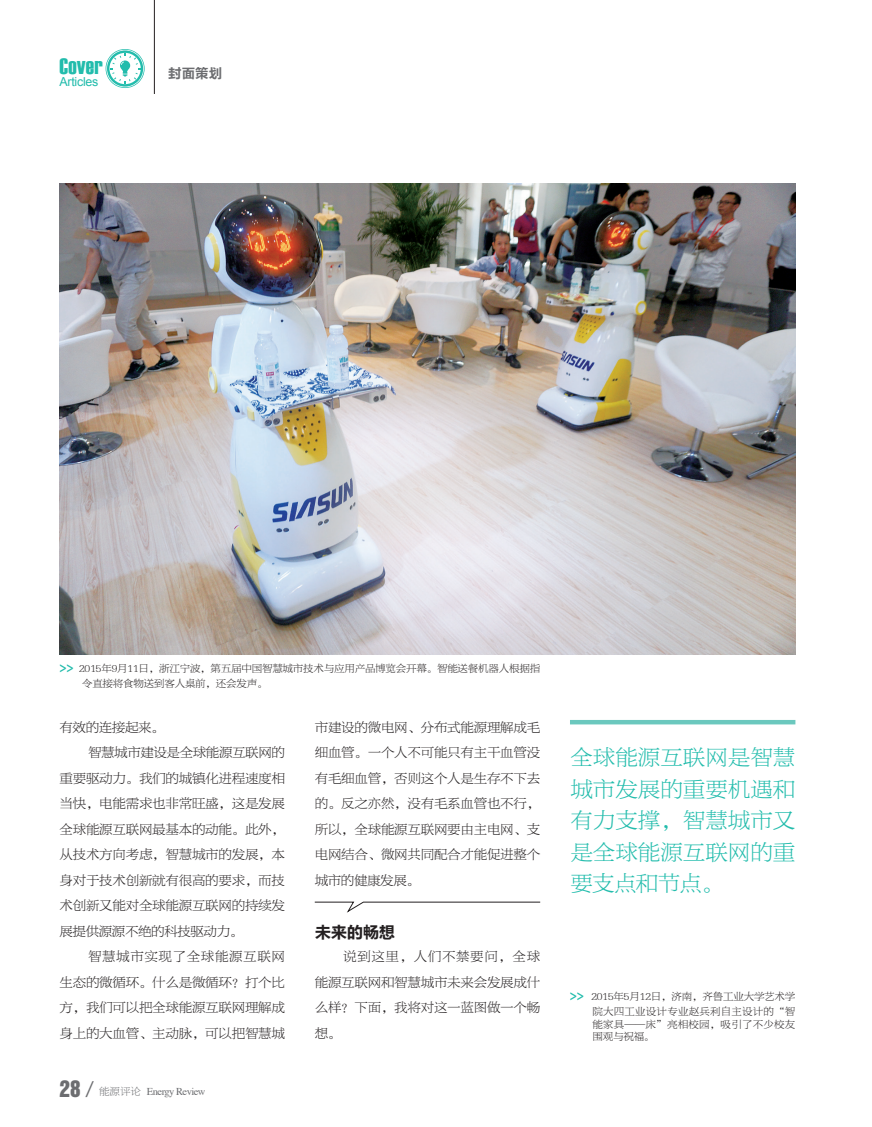
<style>
.page{position:relative;width:872px;height:1127px;background:#fff}
.page>*{position:absolute;margin:0;border:0;box-sizing:border-box;transform-origin:0 0}
.抽文{font:22.5px/31.5px "FZBYSK GBK1 0";color:#22bcac;text-align:justify}
.大标题{font:22.5px "Haettenschweiler";letter-spacing:.01em;color:#22bcac;scale:1.04 1}
.t1{font:21px "Helvetica Inserat LT Std";color:#6c6d70}
.一级标{font:16.5px "FZLTCHK GBK1 0";letter-spacing:-.03em;color:#231f20}
.内文{font:13.5px/25.5px "FZBYSK GBK1 0";letter-spacing:-.02em;color:#231f20;text-align:justify}
.眉头{font:13.5px "FZLTCHK GBK1 0";color:#6c6d70}
.眉头-2{font:12.45px "Arial";letter-spacing:-.02em;color:#22bcac}
.图说{font:10.5px/15px "FZBYSK GBK1 0";letter-spacing:-.02em;color:#231f20}
.图说-2{font:10.5px/12.6px "FZBYSK GBK1 0";letter-spacing:.02em;color:#231f20}
.t2{font:10.5px "Times";letter-spacing:-.05em;color:#6c6d70}
.s1{font-family:"FZLTCHK GBK1 0";color:#22bcac}
.s2{font-family:"FZBYSK GBK1 0";font-size:24px}
.s3{font-family:"FZBYSK GBK1 0"}
</style>
<div class="page">
<img style="left:59px;top:183px;width:736px;height:472px">
<hr style="left:570px;top:720px;width:225px;height:4px;background:#6bc8be">
<svg style="left:314px;top:901px;width:226px;height:11px"></svg>
<hr style="left:154px;top:0;width:1px;height:94px;background:#231f20">
<svg style="left:106px;top:49px;width:39px;height:39px"></svg>
<p class="大标题" style="left:59px;top:51px;width:43px">Cover</p>
<p class="眉头-2" style="left:59px;top:73px;width:40px">Articles</p>
<p class="眉头" style="left:168px;top:66px;width:55px">封面策划</p>
<p class="图说" style="left:82px;top:661px;width:459px;text-indent:-22px"><span class="s1">&gt;&gt;</span> 2015年9月11日，浙江宁波，第五届中国智慧城市技术与应用产品博览会开幕。智能送餐机器人根据指令直接将食物送到客人桌前，还会发声。</p>
<p class="内文" style="left:60px;top:714px;width:107px">有效的连接起来。</p>
<p class="内文" style="left:60px;top:740px;width:227px;text-indent:29px">智慧城市建设是全球能源互联网的重要驱动力。我们的城镇化进程速度相当快，电能需求也非常旺盛，这是发展全球能源互联网最基本的动能。此外，从技术方向考虑，智慧城市的发展，本身对于技术创新就有很高的要求，而技术创新又能对全球能源互联网的持续发展提供源源不绝的科技驱动力。</p>
<p class="内文" style="left:60px;top:944px;width:227px;text-indent:29px">智慧城市实现了全球能源互联网生态的微循环。什么是微循环？打个比方，我们可以把全球能源互联网理解成身上的大血管、主动脉，可以把智慧城</p>
<h2 class="t1" style="left:60px;top:1076px;width:37px">28<span class="s2">/</span></h2>
<p class="t2" style="left:99px;top:1082px;width:108px"><span class="s3">能源评论</span> Energy Review</p>
<p class="内文" style="left:315px;top:714px;width:227px">市建设的微电网、分布式能源理解成毛细血管。一个人不可能只有主干血管没有毛细血管，否则这个人是生存不下去的。反之亦然，没有毛系血管也不行，所以，全球能源互联网要由主电网、支电网结合、微网共同配合才能促进整个城市的健康发展。</p>
<p class="一级标" style="left:315px;top:923px;width:82px">未来的畅想</p>
<p class="内文" style="left:315px;top:944px;width:227px;text-indent:29px">说到这里，人们不禁要问，全球能源互联网和智慧城市未来会发展成什么样？下面，我将对这一蓝图做一个畅想。</p>
<p class="抽文" style="left:570px;top:742px;width:227px">全球能源互联网是智慧城市发展的重要机遇和有力支撑，智慧城市又是全球能源互联网的重要支点和节点。</p>
<p class="图说" style="left:570px;top:989px;width:227px;text-align:right"><span class="s1">&gt;&gt;</span> 2015年5月12日，济南，齐鲁工业大学艺术学院大四工业设计专业赵兵利自主设计的“智</p>
<p class="图说-2" style="left:592px;top:1018px;width:204px">能家具——床”亮相校园，吸引了不少校友围观与祝福。</p>
</div>
